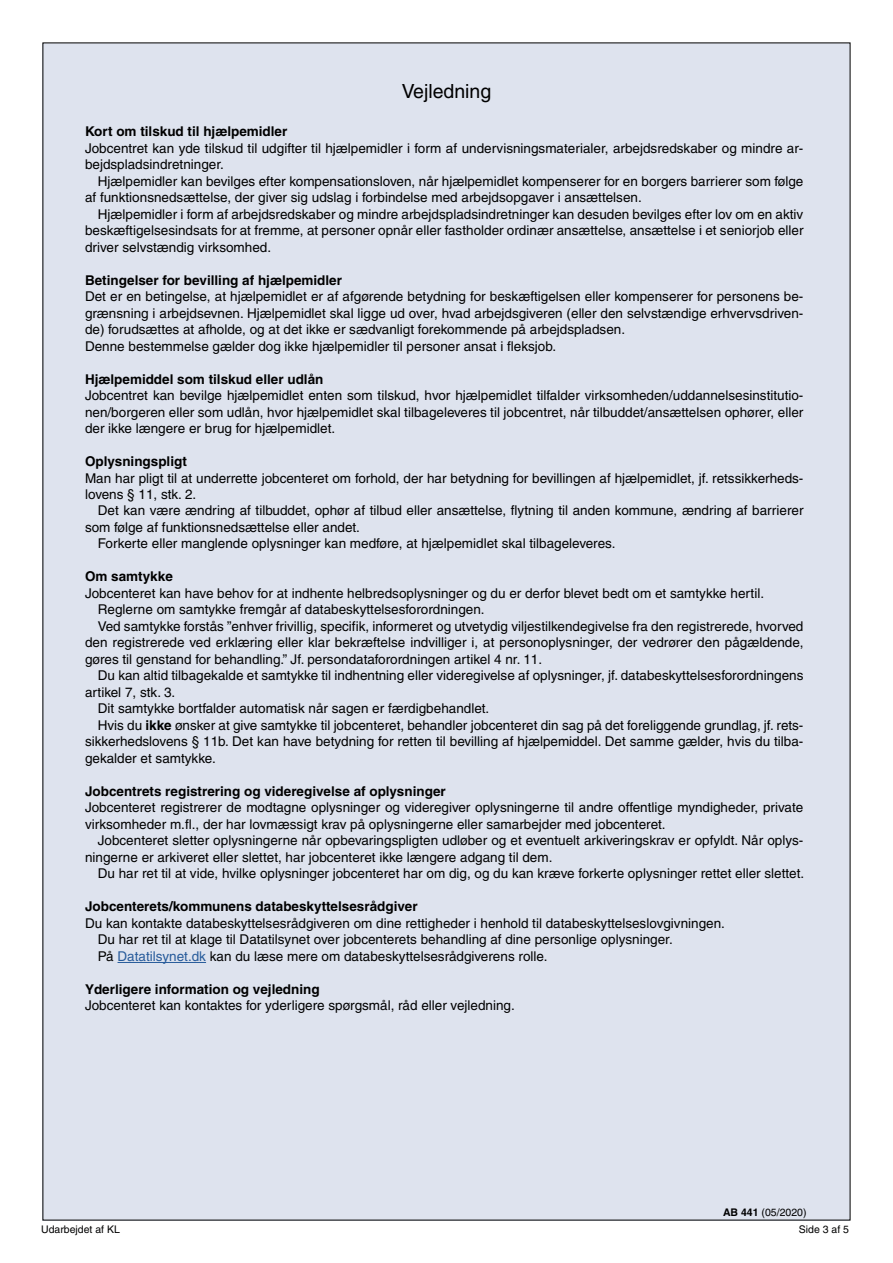
<style>
.page{position:relative;width:893px;height:1263px;background:#fff}
.page>*{position:absolute;margin:0;border:0;box-sizing:border-box;transform-origin:0 0}
.Overskrift{font:19.5px "Helvetica";color:#000}
.Erklæringstext{font:13.5px/16.5px "Helvetica";color:#000}
.Erklæringstext-2{font:700 13.5px "Helvetica";color:#000}
.t1{font:10.5px "Helvetica";color:#000}
.s1{font-weight:700}
.s2{color:#275b9b}
</style>
<div class="page">
<div style="left:42px;top:42px;width:809px;height:1179px;background:#dee3ee"></div>
<hr style="left:118px;top:962px;width:88px;height:1px;background:#275b9b">
<h2 class="Overskrift" style="left:402px;top:80px;width:91px">Vejledning</h2>
<p class="Erklæringstext-2" style="left:85px;top:123px;width:204px">Kort om tilskud til hjælpemidler</p>
<p class="Erklæringstext" style="left:85px;top:139px;width:720px">Jobcentret kan yde tilskud til udgifter til hjælpemidler i form af undervisningsmaterialer, arbejdsredskaber og mindre ar&shy;bejdspladsindretninger.</p>
<p class="Erklæringstext" style="left:85px;top:172px;width:720px;text-indent:13px">Hjælpemidler kan bevilges efter kompensationsloven, når hjælpemidlet kompenserer for en borgers barrierer som følge af funktionsnedsættelse, der giver sig udslag i forbindelse med arbejdsopgaver i ansættelsen.</p>
<p class="Erklæringstext" style="left:85px;top:205px;width:720px;text-align:justify;text-indent:13px">Hjælpemidler i form af arbejdsredskaber og mindre arbejdspladsindretninger kan desuden bevilges efter lov om en aktiv beskæftigelsesindsats for at fremme, at personer opnår eller fastholder ordinær ansættelse, ansættelse i et seniorjob eller driver selvstændig virksomhed.</p>
<p class="Erklæringstext-2" style="left:85px;top:271px;width:258px">Betingelser for bevilling af hjælpemidler</p>
<p class="Erklæringstext" style="left:85px;top:288px;width:720px;text-align:justify">Det er en betingelse, at hjælpemidlet er af afgørende betydning for beskæftigelsen eller kompenserer for personens be&shy;grænsning i arbejdsevnen. Hjælpemidlet skal ligge ud over, hvad arbejdsgiveren (eller den selvstændige erhvervsdriven&shy;de) forudsættes at afholde, og at det ikke er sædvanligt forekommende på arbejdspladsen.</p>
<p class="Erklæringstext" style="left:85px;top:337px;width:473px">Denne bestemmelse gælder dog ikke hjælpemidler til personer ansat i fleksjob.</p>
<p class="Erklæringstext-2" style="left:85px;top:370px;width:240px">Hjælpemiddel som tilskud eller udlån</p>
<p class="Erklæringstext" style="left:85px;top:387px;width:720px;text-align:justify">Jobcentret kan bevilge hjælpemidlet enten som tilskud, hvor hjælpemidlet tilfalder virksomheden/uddannelsesinstitutio&shy;nen/borgeren eller som udlån, hvor hjælpemidlet skal tilbageleveres til jobcentret, når tilbuddet/ansættelsen ophører, eller der ikke længere er brug for hjælpemidlet.</p>
<p class="Erklæringstext-2" style="left:85px;top:453px;width:103px">Oplysningspligt</p>
<p class="Erklæringstext" style="left:85px;top:469px;width:720px">Man har pligt til at underrette jobcenteret om forhold, der har betydning for bevillingen af hjælpemidlet, jf. retssikkerheds&shy;lovens § 11, stk. 2.</p>
<p class="Erklæringstext" style="left:85px;top:502px;width:720px;text-indent:13px">Det kan være ændring af tilbuddet, ophør af tilbud eller ansættelse, flytning til anden kommune, ændring af barrierer som følge af funktionsnedsættelse eller andet.</p>
<p class="Erklæringstext" style="left:98px;top:535px;width:519px">Forkerte eller manglende oplysninger kan medføre, at hjælpemidlet skal tilbageleveres.</p>
<p class="Erklæringstext-2" style="left:85px;top:568px;width:89px">Om samtykke</p>
<p class="Erklæringstext" style="left:85px;top:585px;width:680px">Jobcenteret kan have behov for at indhente helbredsoplysninger og du er derfor blevet bedt om et samtykke hertil.</p>
<p class="Erklæringstext" style="left:98px;top:601px;width:388px">Reglerne om samtykke fremgår af databeskyttelsesforordningen.</p>
<p class="Erklæringstext" style="left:85px;top:618px;width:720px;text-align:justify;text-indent:13px">Ved samtykke forstås ”enhver frivillig, specifik, informeret og utvetydig viljestilkendegivelse fra den registrerede, hvorved den registrerede ved erklæring eller klar bekræftelse indvilliger i, at personoplysninger, der vedrører den pågældende, gøres til genstand for behandling.” Jf. persondataforordningen artikel 4 nr. 11.</p>
<p class="Erklæringstext" style="left:85px;top:667px;width:720px;text-indent:13px">Du kan altid tilbagekalde et samtykke til indhentning eller videregivelse af oplysninger, jf. databeskyttelsesforordningens artikel 7, stk. 3.</p>
<p class="Erklæringstext" style="left:98px;top:700px;width:393px">Dit samtykke bortfalder automatisk når sagen er færdigbehandlet.</p>
<p class="Erklæringstext" style="left:85px;top:717px;width:720px;text-align:justify;text-indent:13px">Hvis du <span class="s1">ikke</span> ønsker at give samtykke til jobcenteret, behandler jobcenteret din sag på det foreliggende grundlag, jf. rets&shy;sikkerhedslovens § 11b. Det kan have betydning for retten til bevilling af hjælpemiddel. Det samme gælder, hvis du tilba&shy;gekalder et samtykke.</p>
<p class="Erklæringstext-2" style="left:85px;top:783px;width:362px">Jobcentrets registrering og videregivelse af oplysninger</p>
<p class="Erklæringstext" style="left:85px;top:799px;width:720px">Jobcenteret registrerer de modtagne oplysninger og videregiver oplysningerne til andre offentlige myndigheder, private virksomheder m.fl., der har lovmæssigt krav på oplysningerne eller samarbejder med jobcenteret.</p>
<p class="Erklæringstext" style="left:85px;top:832px;width:720px;text-indent:13px">Jobcenteret sletter oplysningerne når opbevaringspligten udløber og et eventuelt arkiveringskrav er opfyldt. Når oplys&shy;ningerne er arkiveret eller slettet, har jobcenteret ikke længere adgang til dem.</p>
<p class="Erklæringstext" style="left:98px;top:865px;width:708px">Du har ret til at vide, hvilke oplysninger jobcenteret har om dig, og du kan kræve forkerte oplysninger rettet eller slettet.</p>
<p class="Erklæringstext-2" style="left:85px;top:898px;width:334px">Jobcenterets/kommunens databeskyttelsesrådgiver</p>
<p class="Erklæringstext" style="left:85px;top:915px;width:641px">Du kan kontakte databeskyttelsesrådgiveren om dine rettigheder i henhold til databeskyttelseslovgivningen.</p>
<p class="Erklæringstext" style="left:98px;top:931px;width:577px">Du har ret til at klage til Datatilsynet over jobcenterets behandling af dine personlige oplysninger.</p>
<p class="Erklæringstext" style="left:98px;top:948px;width:451px">På <span class="s2">Datatilsynet.dk</span> kan du læse mere om databeskyttelsesrådgiverens rolle.</p>
<p class="Erklæringstext-2" style="left:85px;top:981px;width:236px">Yderligere information og vejledning</p>
<p class="Erklæringstext" style="left:85px;top:997px;width:431px">Jobcenteret kan kontaktes for yderligere spørgsmål, råd eller vejledning.</p>
<p class="t1" style="left:723px;top:1206px;width:85px"><span class="s1">AB 441</span> (05/2020)</p>
<p class="t1" style="left:41px;top:1223px;width:80px">Udarbejdet af KL</p>
<p class="t1" style="left:799px;top:1223px;width:52px">Side 3 af 5</p>
</div>
